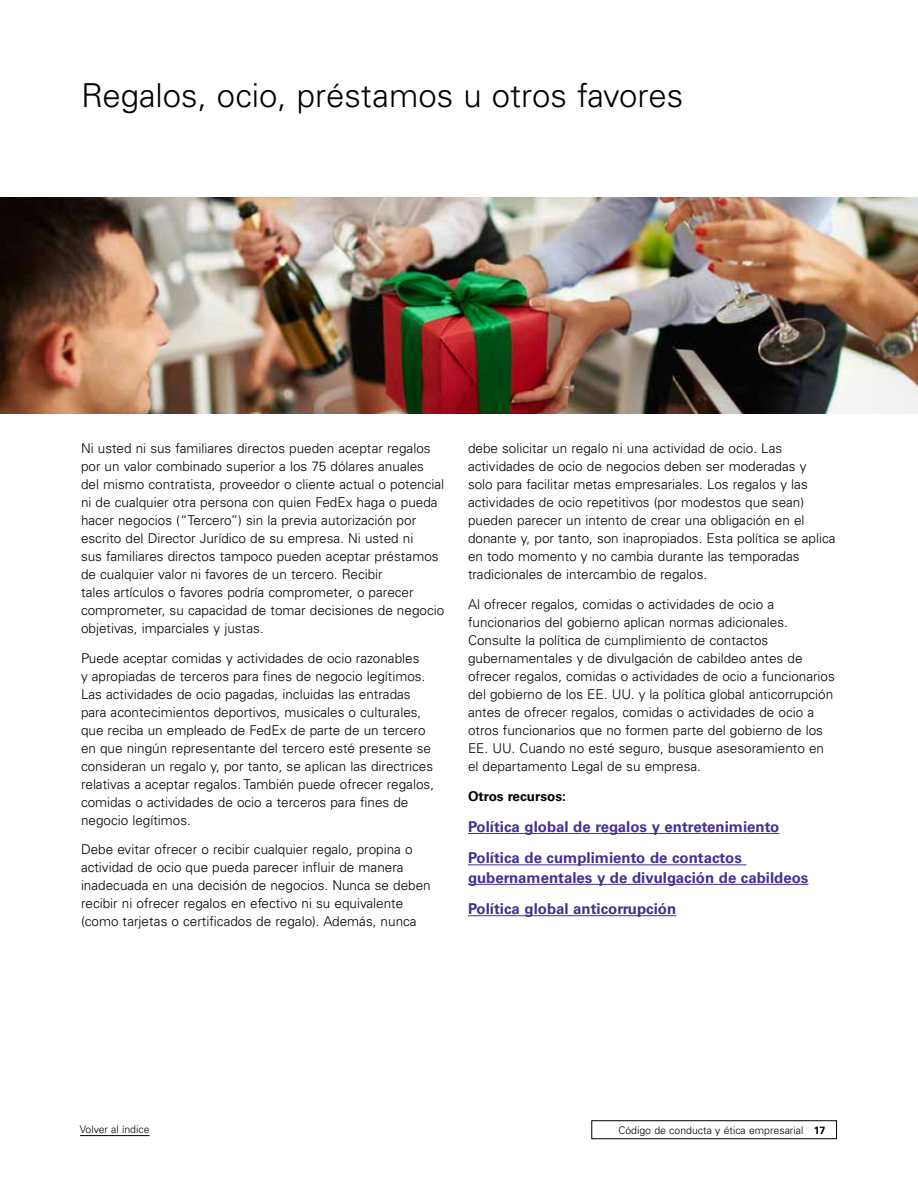
<style>
.page{position:relative;width:918px;height:1188px;background:#fff}
.page>*{position:absolute;margin:0;border:0;box-sizing:border-box;transform-origin:0 0}
.t1{font:300 33px "Univers";color:#000}
.t2{font:700 15px/31.3px "Univers";color:#472f92}
.t3{font:300 13.5px/18px "Univers";color:#000}
.t4{font:700 13.5px "Univers";color:#000}
.t5{font:300 10.5px "Univers";color:#000}
.s1{font-weight:700}
</style>
<div class="page">
<div style="left:592px;top:1121px;width:245px;height:18px;border:1px solid #000"></div>
<hr style="left:80px;top:1135px;width:70px;height:1px;background:#000">
<hr style="left:468px;top:833px;width:311px;height:1px;background:#472f92">
<hr style="left:468px;top:864px;width:278px;height:1px;background:#472f92">
<hr style="left:468px;top:884px;width:340px;height:1px;background:#472f92">
<hr style="left:468px;top:915px;width:208px;height:1px;background:#472f92">
<img style="left:0;top:198px;width:918px;height:216px">
<h1 class="t1" style="left:81px;top:76px;width:604px">Regalos, ocio, préstamos u otros favores</h1>
<p class="t3" style="left:81px;top:439px;width:365px">Ni usted ni sus familiares directos pueden aceptar regalos por un valor combinado superior a los 75 dólares anuales del mismo contratista, proveedor o cliente actual o potencial ni de cualquier otra persona con quien FedEx haga o pueda hacer negocios (“Tercero”) sin la previa autorización por escrito del Director Jurídico de su empresa. Ni usted ni<br>sus familiares directos tampoco pueden aceptar préstamos de cualquier valor ni favores de un tercero. Recibir<br>tales artículos o favores podría comprometer, o parecer comprometer, su capacidad de tomar decisiones de negocio objetivas, imparciales y justas.</p>
<p class="t3" style="left:81px;top:649px;width:355px">Puede aceptar comidas y actividades de ocio razonables<br>y apropiadas de terceros para fines de negocio legítimos.<br>Las actividades de ocio pagadas, incluidas las entradas para acontecimientos deportivos, musicales o culturales, que reciba un empleado de FedEx de parte de un tercero en que ningún representante del tercero esté presente se consideran un regalo y, por tanto, se aplican las directrices relativas a aceptar regalos. También puede ofrecer regalos, comidas o actividades de ocio a terceros para fines de negocio legítimos.</p>
<p class="t3" style="left:81px;top:841px;width:351px">Debe evitar ofrecer o recibir cualquier regalo, propina o actividad de ocio que pueda parecer influir de manera inadecuada en una decisión de negocios. Nunca se deben recibir ni ofrecer regalos en efectivo ni su equivalente (como tarjetas o certificados de regalo). Además, nunca</p>
<p class="t3" style="left:468px;top:439px;width:369px">debe solicitar un regalo ni una actividad de ocio. Las actividades de ocio de negocios deben ser moderadas y<br>solo para facilitar metas empresariales. Los regalos y las actividades de ocio repetitivos (por modestos que sean) pueden parecer un intento de crear una obligación en el donante y, por tanto, son inapropiados. Esta política se aplica en todo momento y no cambia durante las temporadas tradicionales de intercambio de regalos.</p>
<p class="t3" style="left:468px;top:595px;width:368px">Al ofrecer regalos, comidas o actividades de ocio a funcionarios del gobierno aplican normas adicionales.<br>Consulte la política de cumplimiento de contactos gubernamentales y de divulgación de cabildeo antes de ofrecer regalos, comidas o actividades de ocio a funcionarios del gobierno de los EE. UU. y la política global anticorrupción antes de ofrecer regalos, comidas o actividades de ocio a otros funcionarios que no formen parte del gobierno de los EE. UU. Cuando no esté seguro, busque asesoramiento en el departamento Legal de su empresa.</p>
<p class="t4" style="left:468px;top:788px;width:99px">Otros recursos:</p>
<p class="t2" style="left:468px;top:811px;width:313px">Política global de regalos y entretenimiento<br>Política de cumplimiento de contactos</p>
<p class="t2" style="left:468px;top:862px;width:342px">gubernamentales y de divulgación de cabildeos<br>Política global anticorrupción</p>
<p class="t5" style="left:80px;top:1123px;width:71px">Volver al índice</p>
<p class="t5" style="left:618px;top:1124px;width:208px">Código de conducta y ética empresarial <span class="s1">17</span></p>
</div>
